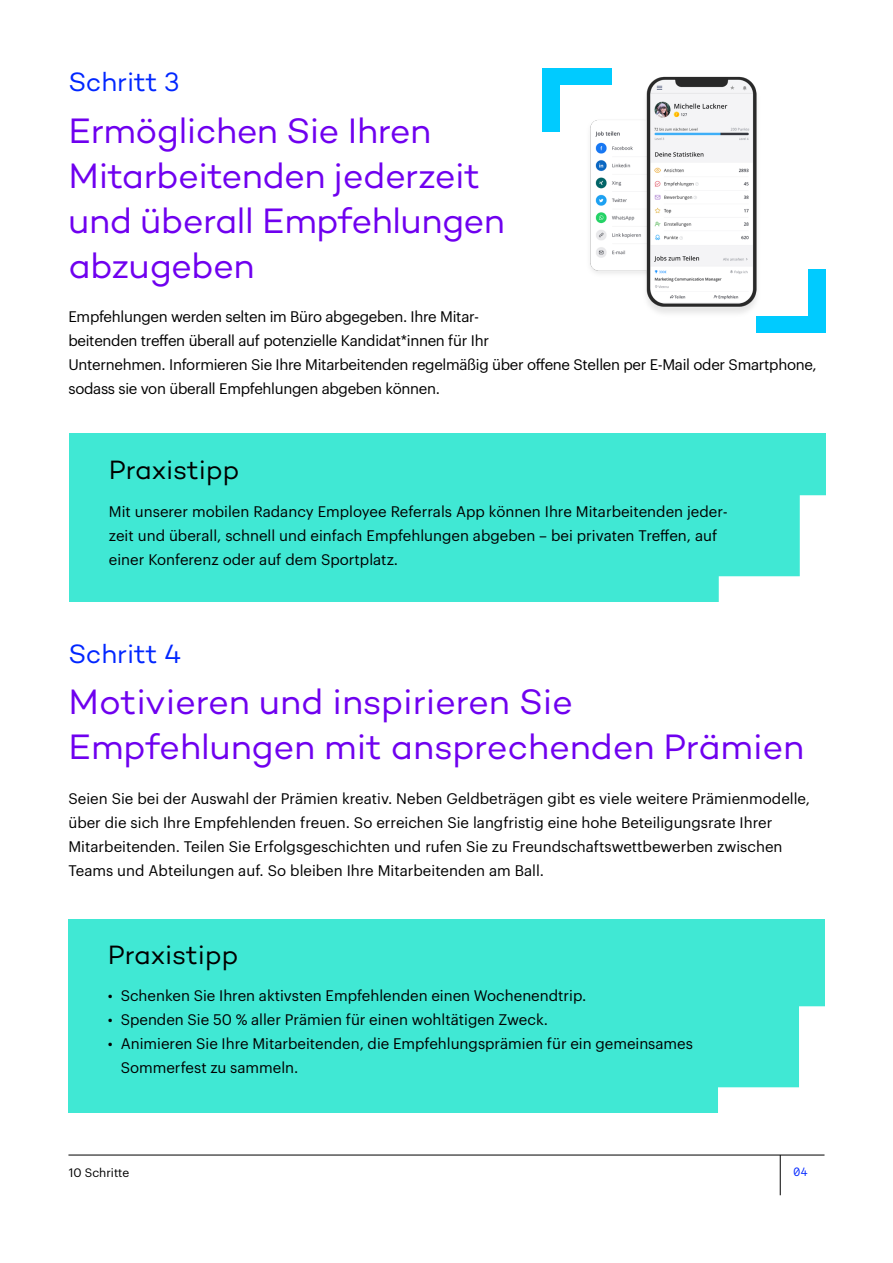
<style>
.page{position:relative;width:893px;height:1263px;background:#fff}
.page>*{position:absolute;margin:0;border:0;box-sizing:border-box;transform-origin:0 0}
.t1{font:36px/45px "Campton";letter-spacing:-.01em;color:#6f00ef}
.t2{font:27px "Campton";letter-spacing:-.005em;color:#000}
.t3{font:27px "Campton";letter-spacing:-.005em;color:#0026ff}
.Radancy_Copy_10_16{font:15px/24px "Graphik";color:#000}
.Radancy_Copy_10_16-2{font:15px/24px "Graphik";letter-spacing:-.02em;color:#000}
.t4{font:12px "Graphik";color:#000}
.t5{font:12px "Maax Mono";color:#0026ff}
</style>
<div class="page">
<hr style="left:68px;top:1155px;width:756px;height:1px;background:#000">
<hr style="left:780px;top:1155px;width:1px;height:40px;background:#000">
<img style="left:550px;top:68px;width:207px;height:245px">
<div style="left:808px;top:270px;width:18px;height:63px;background:#00cbff"></div>
<div style="left:756px;top:316px;width:70px;height:17px;background:#00cbff"></div>
<div style="left:542px;top:68px;width:18px;height:63px;background:#00cbff"></div>
<div style="left:542px;top:68px;width:69px;height:17px;background:#00cbff"></div>
<div style="left:69px;top:433px;width:756px;height:169px;background:#40e8d4"></div>
<svg style="left:719px;top:495px;width:107px;height:107px"></svg>
<div style="left:68px;top:919px;width:756px;height:194px;background:#40e8d4"></div>
<svg style="left:718px;top:1006px;width:107px;height:107px"></svg>
<p class="t3" style="left:68px;top:65px;width:113px">Schritt 3</p>
<p class="t1" style="left:68px;top:107px;width:438px">Ermöglichen Sie Ihren<br>Mitarbeitenden jederzeit und überall Empfehlungen abzugeben</p>
<p class="Radancy_Copy_10_16-2" style="left:68px;top:303px;width:750px">Empfehlungen werden selten im Büro abgegeben. Ihre Mitar-<br>beitenden treffen überall auf potenzielle Kandidat*innen für Ihr<br>Unternehmen. Informieren Sie Ihre Mitarbeitenden regelmäßig über offene Stellen per E-Mail oder Smartphone, sodass sie von überall Empfehlungen abgeben können.</p>
<p class="t2" style="left:109px;top:453px;width:132px">Praxistipp</p>
<p class="Radancy_Copy_10_16" style="left:109px;top:498px;width:620px">Mit unserer mobilen Radancy Employee Referrals App können Ihre Mitarbeitenden jeder&shy;zeit und überall, schnell und einfach Empfehlungen abgeben – bei privaten Treffen, auf einer Konferenz oder auf dem Sportplatz.</p>
<p class="t3" style="left:68px;top:636px;width:115px">Schritt 4</p>
<p class="t1" style="left:68px;top:679px;width:737px">Motivieren und inspirieren Sie<br>Empfehlungen mit ansprechenden Prämien</p>
<p class="Radancy_Copy_10_16" style="left:68px;top:785px;width:743px">Seien Sie bei der Auswahl der Prämien kreativ. Neben Geldbeträgen gibt es viele weitere Prämienmodelle, über die sich Ihre Empfehlenden freuen. So erreichen Sie langfristig eine hohe Beteiligungsrate Ihrer Mitarbeitenden. Teilen Sie Erfolgsgeschichten und rufen Sie zu Freundschaftswettbewerben zwischen Teams und Abteilungen auf. So bleiben Ihre Mitarbeitenden am Ball.</p>
<p class="t2" style="left:108px;top:938px;width:132px">Praxistipp</p>
<p class="Radancy_Copy_10_16" style="left:108px;top:982px;width:480px">• Schenken Sie Ihren aktivsten Empfehlenden einen Wochenendtrip.</p>
<p class="Radancy_Copy_10_16" style="left:108px;top:1006px;width:442px">• Spenden Sie 50 % aller Prämien für einen wohltätigen Zweck.</p>
<p class="Radancy_Copy_10_16" style="left:121px;top:1030px;width:574px;text-indent:-13px">• Animieren Sie Ihre Mitarbeitenden, die Empfehlungsprämien für ein gemeinsames<br>Sommerfest zu sammeln.</p>
<p class="t4" style="left:69px;top:1163px;width:62px">10 Schritte</p>
<p class="t5" style="left:793px;top:1163px;width:16px">04</p>
</div>
